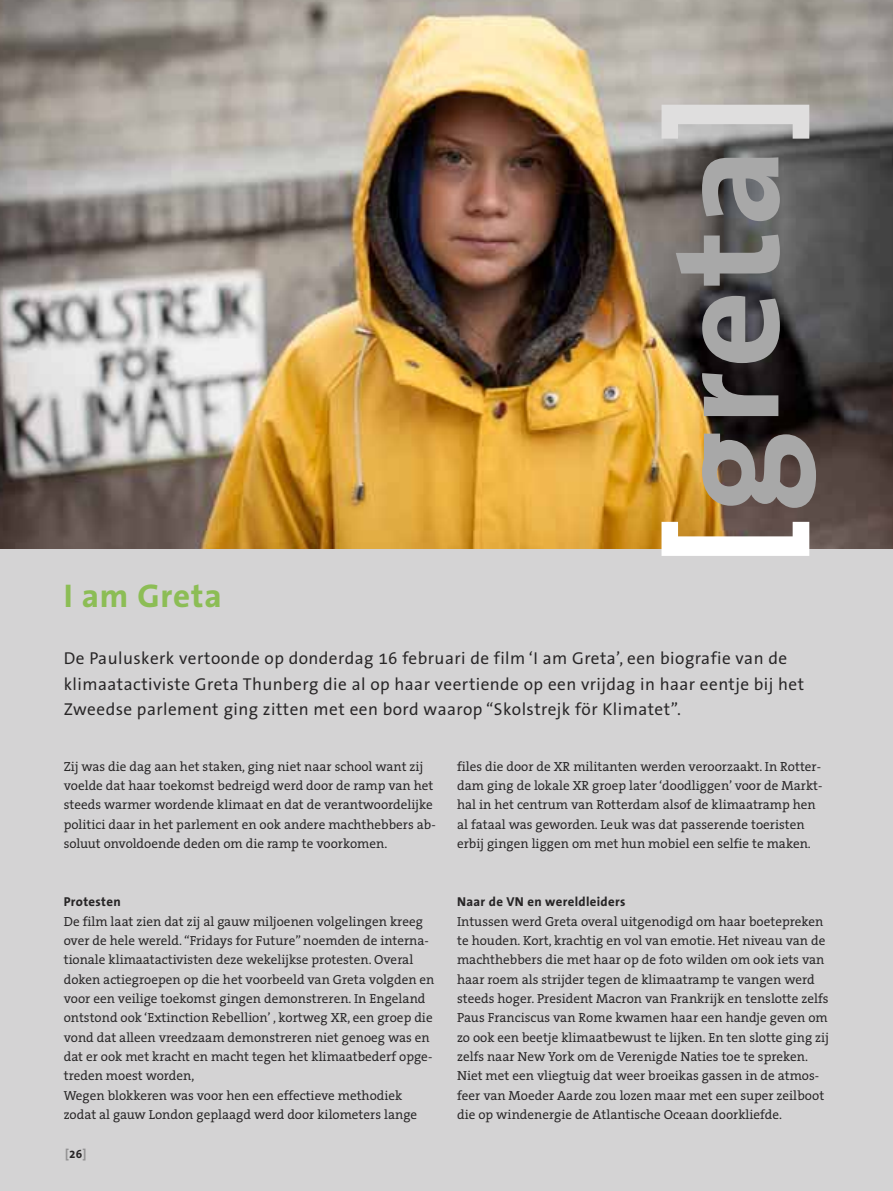
<style>
.page{position:relative;width:893px;height:1191px;background:#d4d3d4}
.page>*{position:absolute;margin:0;border:0;box-sizing:border-box;transform-origin:0 0}
.t1{font:700 150px "The Sans Office";letter-spacing:.025em;color:#a8a8a8}
.t2{font:700 33px "The Sans Office";letter-spacing:.025em;color:#8cbd55}
.t3{font:17.25px/25.5px "The Sans Office";letter-spacing:.025em;color:#272526}
.t4{font:13.2px/19.4px "The Serif Office";color:#272526}
.t5{font:700 12.9px "The Sans Office";letter-spacing:.025em;color:#272526}
.t6{font:700 12px "The Sans Office";color:#939293}
.s1{color:#fff}
.s2{color:#dfdede}
.s3{color:#272526}
</style>
<div class="page">
<img style="left:0;top:0;width:893px;height:548px">
<p class="t2" style="left:64px;top:582px;width:159px">I am Greta</p>
<p class="t1" style="left:669px;top:566px;width:473px;rotate:-90deg"><span class="s1">[</span>greta<span class="s2">]</span></p>
<p class="t3" style="left:64px;top:647px;width:725px">De Pauluskerk vertoonde op donderdag 16 februari de film ‘I am Greta’, een biografie van de</p>
<p class="t3" style="left:64px;top:673px;width:742px">klimaatactiviste Greta Thunberg die al op haar veertiende op een vrijdag in haar eentje bij het<br>Zweedse parlement ging zitten met een bord waarop “Skolstrejk för Klimatet”.</p>
<p class="t4" style="left:64px;top:758px;width:373px">Zij was die dag aan het staken, ging niet naar school want zij voelde dat haar toekomst bedreigd werd door de ramp van het steeds warmer wordende klimaat en dat de verantwoordelijke politici daar in het parlement en ook andere machthebbers ab&shy;soluut onvoldoende deden om die ramp te voorkomen.</p>
<p class="t5" style="left:64px;top:896px;width:58px">Protesten</p>
<p class="t4" style="left:64px;top:912px;width:372px">De film laat zien dat zij al gauw miljoenen volgelingen kreeg over de hele wereld. “Fridays for Future” noemden de interna&shy;tionale klimaatactivisten deze wekelijkse protesten. Overal doken actiegroepen op die het voorbeeld van Greta volgden en voor een veilige toekomst gingen demonstreren. In Engeland ontstond ook ‘Extinction Rebellion’ , kortweg XR, een groep die vond dat alleen vreedzaam demonstreren niet genoeg was en dat er ook met kracht en macht tegen het klimaatbederf opge&shy;treden moest worden,</p>
<p class="t4" style="left:64px;top:1087px;width:355px">Wegen blokkeren was voor hen een effectieve methodiek zodat al gauw London geplaagd werd door kilometers lange</p>
<p class="t6" style="left:65px;top:1149px;width:23px">[<span class="s3">26</span>]</p>
<p class="t4" style="left:457px;top:758px;width:367px">files die door de XR militanten werden veroorzaakt. In Rotter&shy;dam ging de lokale XR groep later ‘doodliggen’ voor de Markt&shy;hal in het centrum van Rotterdam alsof de klimaatramp hen al fataal was geworden. Leuk was dat passerende toeristen erbij gingen liggen om met hun mobiel een selfie te maken.</p>
<p class="t5" style="left:457px;top:896px;width:170px">Naar de VN en wereldleiders</p>
<p class="t4" style="left:457px;top:912px;width:373px">Intussen werd Greta overal uitgenodigd om haar boetepreken te houden. Kort, krachtig en vol van emotie. Het niveau van de machthebbers die met haar op de foto wilden om ook iets van haar roem als strijder tegen de klimaatramp te vangen werd steeds hoger. President Macron van Frankrijk en tenslotte zelfs Paus Franciscus van Rome kwamen haar een handje geven om zo ook een beetje klimaatbewust te lijken. En ten slotte ging zij zelfs naar New York om de Verenigde Naties toe te spreken.<br>Niet met een vliegtuig dat weer broeikas gassen in de atmos&shy;feer van Moeder Aarde zou lozen maar met een super zeilboot die op windenergie de Atlantische Oceaan doorkliefde.</p>
</div>
